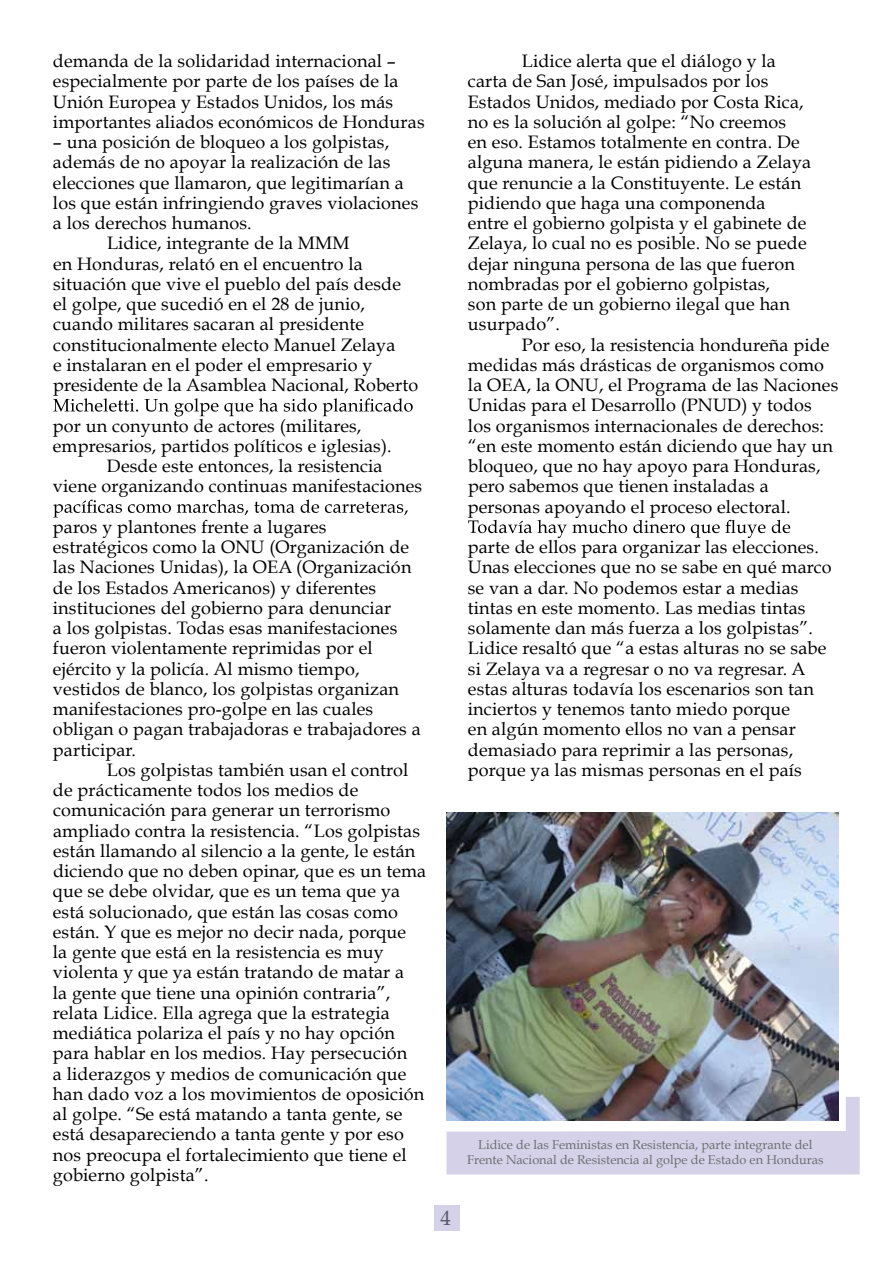
<style>
.page{position:relative;width:893px;height:1263px;background:#fff}
.page>*{position:absolute;margin:0;border:0;box-sizing:border-box;transform-origin:0 0}
.t1{font:21px "Book Antiqua";color:#6d6f71}
.t2{font:18px/20.2px "Book Antiqua";letter-spacing:.01em;color:#000}
.t3{font:12.75px/15px "Book Antiqua";color:#6d6f71;text-align:center}
</style>
<div class="page">
<div style="left:434px;top:1205px;width:25px;height:26px;background:#d4d1e9"></div>
<svg style="left:53px;top:398px;width:360px;height:18px"></svg>
<svg style="left:53px;top:499px;width:355px;height:18px"></svg>
<svg style="left:468px;top:520px;width:322px;height:18px"></svg>
<img style="left:447px;top:812px;width:391px;height:285px">
<svg style="left:447px;top:1097px;width:413px;height:77px;background:#bec0d5"></svg>
<p class="t2" style="left:53px;top:51px;width:373px">demanda de la solidaridad internacional – especialmente por parte de los países de la Unión Europea y Estados Unidos, los más importantes aliados económicos de Honduras</p>
<p class="t2" style="left:53px;top:132px;width:338px">– una posición de bloqueo a los golpistas,</p>
<p class="t2" style="left:53px;top:152px;width:339px">además de no apoyar la realización de las</p>
<p class="t2" style="left:53px;top:172px;width:352px">elecciones que llamaron, que legitimarían a</p>
<p class="t2" style="left:53px;top:193px;width:367px">los que están infringiendo graves violaciones</p>
<p class="t2" style="left:53px;top:213px;width:200px">a los derechos humanos.</p>
<p class="t2" style="left:107px;top:233px;width:244px">Lidice, integrante de la MMM</p>
<p class="t2" style="left:53px;top:253px;width:311px">en Honduras, relató en el encuentro la</p>
<p class="t2" style="left:53px;top:274px;width:350px">situación que vive el pueblo del país desde</p>
<p class="t2" style="left:53px;top:294px;width:313px">el golpe, que sucedió en el 28 de junio,</p>
<p class="t2" style="left:53px;top:314px;width:313px">cuando militares sacaran al presidente</p>
<p class="t2" style="left:53px;top:334px;width:344px">constitucionalmente electo Manuel Zelaya</p>
<p class="t2" style="left:53px;top:355px;width:321px">e instalaran en el poder el empresario y</p>
<p class="t2" style="left:53px;top:375px;width:367px">presidente de la Asamblea Nacional, Roberto</p>
<p class="t2" style="left:53px;top:415px;width:310px">por un conyunto de actores (militares,</p>
<p class="t2" style="left:53px;top:436px;width:340px">empresarios, partidos políticos e iglesias).</p>
<p class="t2" style="left:107px;top:456px;width:277px">Desde este entonces, la resistencia</p>
<p class="t2" style="left:53px;top:476px;width:371px">viene organizando continuas manifestaciones</p>
<p class="t2" style="left:53px;top:517px;width:369px">paros y plantones frente a lugares estratégicos como la ONU (Organización de las Naciones Unidas), la OEA (Organización de los Estados Americanos) y diferentes instituciones del gobierno para denunciar<br>a los golpistas. Todas esas manifestaciones fueron violentamente reprimidas por el ejército y la policía. Al mismo tiempo, vestidos de blanco, los golpistas organizan manifestaciones pro-golpe en las cuales obligan o pagan trabajadoras e trabajadores a participar.</p>
<p class="t2" style="left:53px;top:760px;width:375px;text-indent:54px">Los golpistas también usan el control de prácticamente todos los medios de comunicación para generar un terrorismo ampliado contra la resistencia. “Los golpistas están llamando al silencio a la gente, le están diciendo que no deben opinar, que es un tema que se debe olvidar, que es un tema que ya está solucionado, que están las cosas como están. Y que es mejor no decir nada, porque<br>la gente que está en la resistencia es muy violenta y que ya están tratando de matar a<br>la gente que tiene una opinión contraria”, relata Lidice. Ella agrega que la estrategia mediática polariza el país y no hay opción para hablar en los medios. Hay persecución<br>a liderazgos y medios de comunicación que han dado voz a los movimientos de oposición al golpe. “Se está matando a tanta gente, se está desapareciendo a tanta gente y por eso nos preocupa el fortalecimiento que tiene el gobierno golpista”.</p>
<p class="t1" style="left:441px;top:1205px;width:12px">4</p>
<p class="t2" style="left:468px;top:51px;width:345px;text-indent:54px">Lidice alerta que el diálogo y la carta de San José, impulsados por los Estados Unidos, mediado por Costa Rica, no es la solución al golpe: “No creemos<br>en eso. Estamos totalmente en contra. De alguna manera, le están pidiendo a Zelaya que renuncie a la Constituyente. Le están pidiendo que haga una componenda<br>entre el gobierno golpista y el gabinete de Zelaya, lo cual no es posible. No se puede dejar ninguna persona de las que fueron nombradas por el gobierno golpistas,<br>son parte de un gobierno ilegal que han usurpado”.</p>
<p class="t2" style="left:468px;top:334px;width:372px;text-indent:54px">Por eso, la resistencia hondureña pide medidas más drásticas de organismos como la OEA, la ONU, el Programa de las Naciones Unidas para el Desarrollo (PNUD) y todos los organismos internacionales de derechos: “en este momento están diciendo que hay un bloqueo, que no hay apoyo para Honduras, pero sabemos que tienen instaladas a personas apoyando el proceso electoral.</p>
<p class="t2" style="left:468px;top:537px;width:365px">parte de ellos para organizar las elecciones.<br>Unas elecciones que no se sabe en qué marco se van a dar. No podemos estar a medias tintas en este momento. Las medias tintas solamente dan más fuerza a los golpistas”.<br>Lidice resaltó que “a estas alturas no se sabe si Zelaya va a regresar o no va regresar. A estas alturas todavía los escenarios son tan inciertos y tenemos tanto miedo porque<br>en algún momento ellos no van a pensar demasiado para reprimir a las personas, porque ya las mismas personas en el país</p>
<p class="t3" style="left:467px;top:1137px;width:358px">Lidice de las Feministas en Resistencia, parte integrante del<br>Frente Nacional de Resistencia al golpe de Estado en Honduras</p>
</div>
